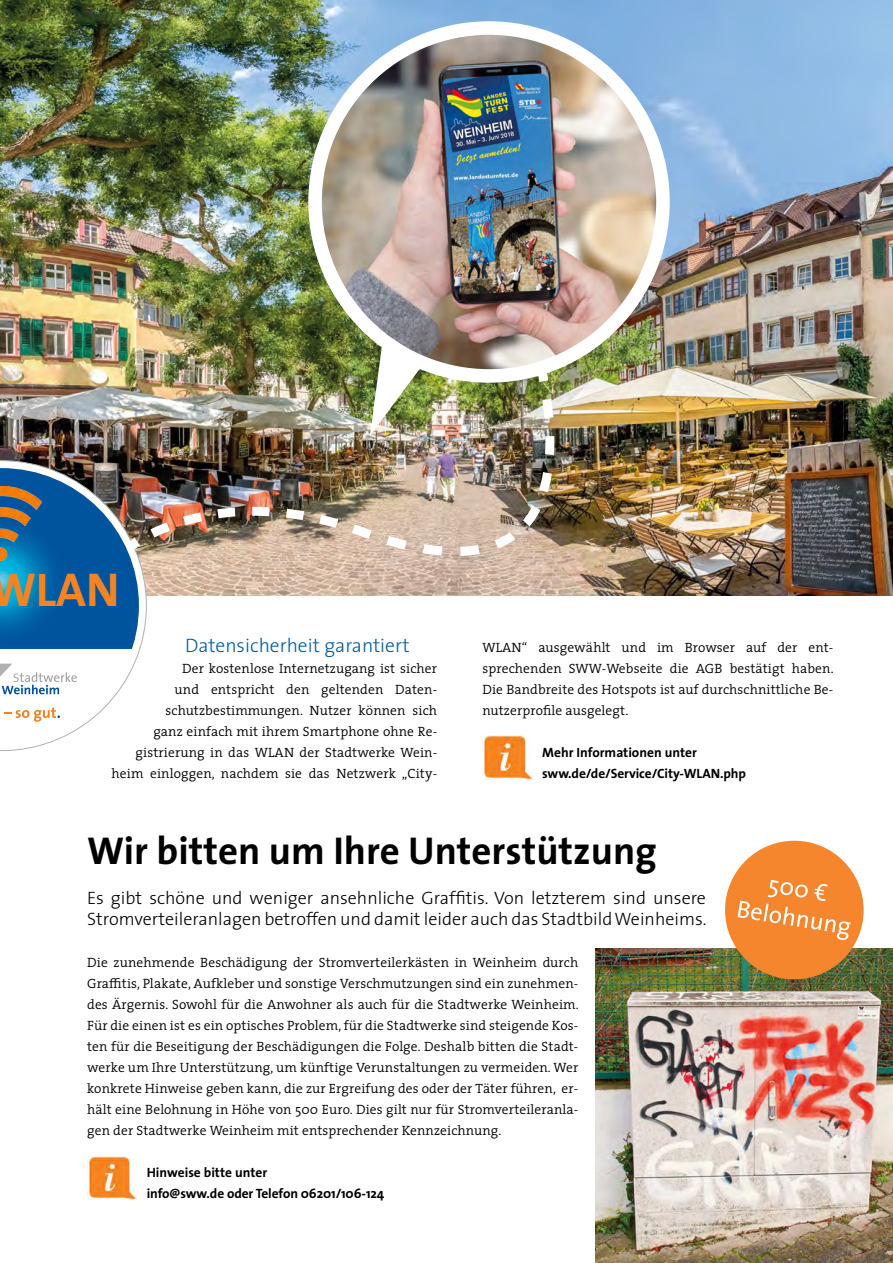
<style>
.page{position:relative;width:893px;height:1263px;background:#fff}
.page>*{position:absolute;margin:0;border:0;box-sizing:border-box;transform-origin:0 0}
.t1{font:700 47.85px "The Sans";color:#f28426}
.t2{font:700 39px "The Sans";color:#000}
.t3{font:300 19.5px "The Sans";color:#005ba2}
.t4{font:300 18px/21px "The Sans";color:#000}
.t5{font:300 13.5px/21px "The Serif";letter-spacing:.01em;color:#000;text-align:justify}
.t6{font:700 13.5px/21px "The Sans";letter-spacing:-.01em;color:#000}
</style>
<div class="page">
<img style="left:595px;top:948px;width:298px;height:315px">
<img style="left:0;top:0;width:893px;height:595px">
<img style="left:87px;top:1156px;width:50px;height:43px">
<div style="left:725px;top:841px;width:139px;height:138px;background:#f6862d;border-radius:50%"></div>
<img style="left:483px;top:736px;width:49px;height:43px">
<svg style="left:738px;top:880px;width:113px;height:60px"></svg>
<img style="left:315px;top:28px;width:348px;height:348px;border-radius:174px">
<div style="left:308px;top:21px;width:362px;height:362px;border:14px solid #fff;border-radius:50%"></div>
<svg style="left:0;top:460px;width:356px;height:291px"></svg>
<img style="left:121px;top:361px;width:249px;height:194px">
<img style="left:370px;top:340px;width:197px;height:236px">
<h1 class="t1" style="left:-10px;top:549px;width:131px">WLAN</h1>
<h3 class="t3" style="left:185px;top:633px;width:226px">Datensicherheit garantiert</h3>
<p class="t5" style="left:112px;top:658px;width:327px;text-align:right">Der kostenlose Internetzugang ist sicher<br>und entspricht den geltenden Daten&shy;schutzbestimmungen. Nutzer können sich<br>ganz einfach mit ihrem Smartphone ohne Re&shy;gistrierung in das WLAN der Stadtwerke Wein&shy;heim einloggen, nachdem sie das Netzwerk „City-</p>
<p class="t5" style="left:482px;top:637px;width:353px">WLAN“ ausgewählt und im Browser auf der ent&shy;sprechenden SWW-Webseite die AGB bestätigt haben.<br>Die Bandbreite des Hotspots ist auf durchschnittliche Be&shy;nutzerprofile ausgelegt.</p>
<p class="t6" style="left:542px;top:742px;width:205px">Mehr Informationen unter sww.de/de/Service/City-WLAN.php</p>
<h2 class="t2" style="left:87px;top:826px;width:571px">Wir bitten um Ihre Unterstützung</h2>
<h3 class="t4" style="left:87px;top:888px;width:621px">Es gibt schöne und weniger ansehnliche Graffitis. Von letzterem sind unsere<br>Stromverteileranlagen betroffen und damit leider auch das Stadtbild Weinheims.</h3>
<p class="t5" style="left:87px;top:952px;width:493px">Die zunehmende Beschädigung der Stromverteilerkästen in Weinheim durch Graffitis, Plakate, Aufkleber und sonstige Verschmutzungen sind ein zunehmen&shy;des Ärgernis. Sowohl für die Anwohner als auch für die Stadtwerke Weinheim.<br>Für die einen ist es ein optisches Problem, für die Stadtwerke sind steigende Kos&shy;ten für die Beseitigung der Beschädigungen die Folge. Deshalb bitten die Stadt&shy;werke um Ihre Unterstützung, um künftige Verunstaltungen zu vermeiden. Wer konkrete Hinweise geben kann, die zur Ergreifung des oder der Täter führen, er&shy;hält eine Belohnung in Höhe von 500 Euro. Dies gilt nur für Stromverteileranla&shy;gen der Stadtwerke Weinheim mit entsprechender Kennzeichnung.</p>
<p class="t6" style="left:147px;top:1162px;width:239px">Hinweise bitte unter<br>info@sww.de oder Telefon 06201/106-124</p>
</div>
